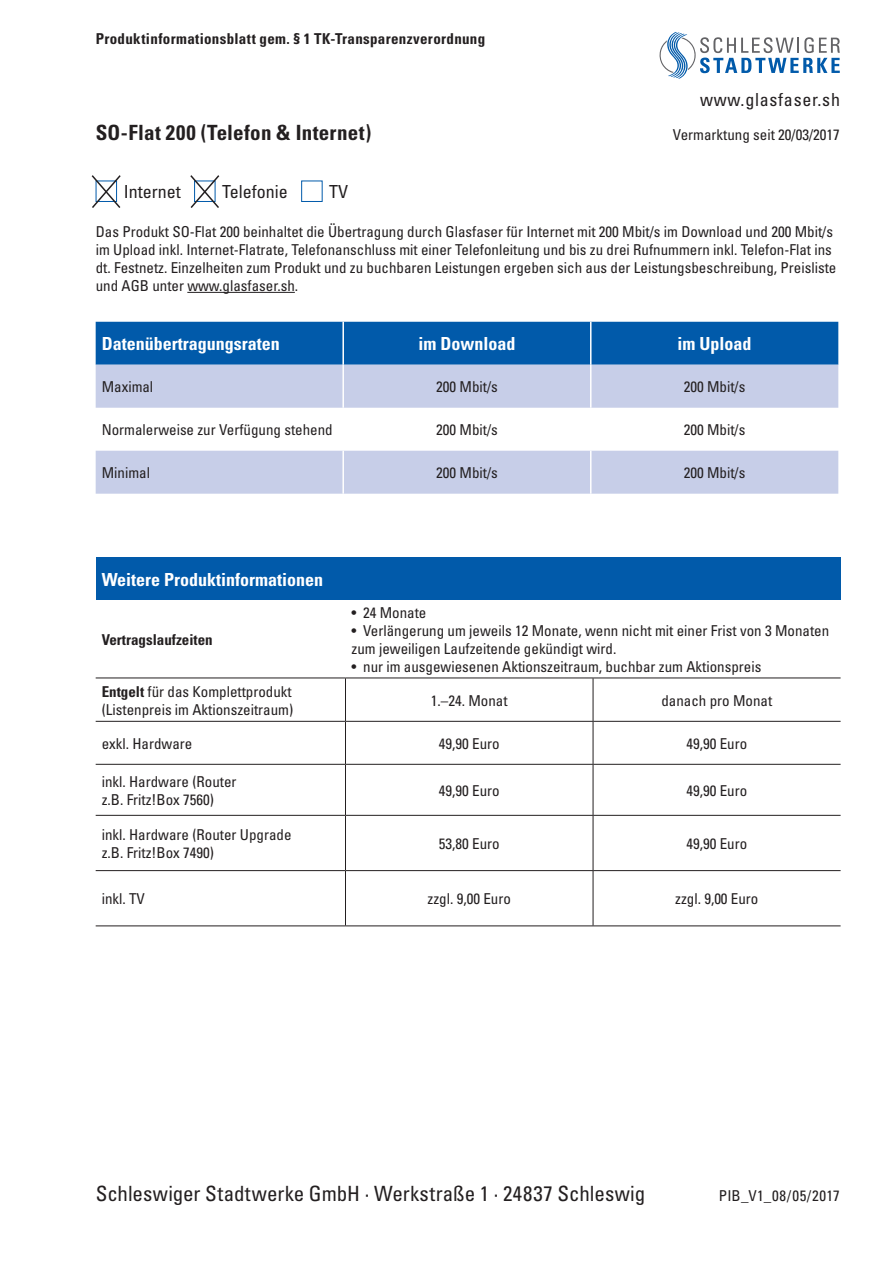
<style>
.page{position:relative;width:893px;height:1263px;background:#fff}
.page>*{position:absolute;margin:0;border:0;box-sizing:border-box;transform-origin:0 0}
.t1{font:condensed 21px "Univers";color:#231f20}
.t2{font:700 condensed 21px "Univers";letter-spacing:.015em;color:#231f20}
.t3{font:700 condensed 18px "Univers";color:#fff}
.t4{font:condensed 18px "Univers";color:#231f20}
.t5{font:condensed 18px "Univers";letter-spacing:.04em;color:#231f20}
.t6{font:condensed 15px/18px "Univers";color:#231f20}
.t7{font:700 condensed 15px "Univers";letter-spacing:.02em;color:#231f20}
.t8{font:700 condensed 15px "Univers";color:#231f20}
.t9{font:condensed 15px "Univers";letter-spacing:.02em;color:#231f20}
.s1{font-weight:700}
</style>
<div class="page">
<svg style="left:659px;top:32px;width:181px;height:47px"></svg>
<hr style="left:187px;top:292px;width:108px;height:1px;background:#231f20">
<div style="left:301px;top:181px;width:22px;height:21px;background:#fff;border:1px solid #015aaa"></div>
<div style="left:96px;top:322px;width:742px;height:43px;background:#015aaa"></div>
<svg style="left:96px;top:365px;width:742px;height:129px;fill:#c7cee8"></svg>
<hr style="left:342px;top:322px;width:2px;height:43px;background:#fff">
<hr style="left:590px;top:322px;width:1px;height:43px;background:#fff">
<hr style="left:342px;top:365px;width:2px;height:43px;background:#fff">
<hr style="left:590px;top:365px;width:1px;height:43px;background:#fff">
<hr style="left:342px;top:451px;width:2px;height:43px;background:#fff">
<hr style="left:590px;top:451px;width:1px;height:43px;background:#fff">
<div style="left:96px;top:557px;width:745px;height:43px;background:#015aaa"></div>
<hr style="left:96px;top:678px;width:249px;height:1px;background:#231f20">
<hr style="left:345px;top:678px;width:248px;height:1px;background:#231f20">
<hr style="left:593px;top:678px;width:248px;height:1px;background:#231f20">
<hr style="left:345px;top:722px;width:1px;height:42px;background:#231f20">
<hr style="left:593px;top:722px;width:1px;height:42px;background:#231f20">
<hr style="left:345px;top:765px;width:1px;height:50px;background:#231f20">
<hr style="left:593px;top:765px;width:1px;height:50px;background:#231f20">
<hr style="left:345px;top:816px;width:1px;height:54px;background:#231f20">
<hr style="left:593px;top:816px;width:1px;height:54px;background:#231f20">
<hr style="left:345px;top:871px;width:1px;height:54px;background:#231f20">
<hr style="left:593px;top:871px;width:1px;height:54px;background:#231f20">
<hr style="left:345px;top:678px;width:1px;height:43px;background:#231f20">
<hr style="left:593px;top:678px;width:1px;height:43px;background:#231f20">
<hr style="left:96px;top:870px;width:249px;height:1px;background:#231f20">
<hr style="left:345px;top:870px;width:248px;height:1px;background:#231f20">
<hr style="left:593px;top:870px;width:248px;height:1px;background:#231f20">
<hr style="left:96px;top:925px;width:249px;height:1px;background:#231f20">
<hr style="left:345px;top:925px;width:248px;height:1px;background:#231f20">
<hr style="left:593px;top:925px;width:248px;height:1px;background:#231f20">
<hr style="left:96px;top:815px;width:249px;height:1px;background:#231f20">
<hr style="left:345px;top:815px;width:248px;height:1px;background:#231f20">
<hr style="left:593px;top:815px;width:248px;height:1px;background:#231f20">
<hr style="left:96px;top:764px;width:249px;height:1px;background:#231f20">
<hr style="left:345px;top:764px;width:248px;height:1px;background:#231f20">
<hr style="left:593px;top:764px;width:248px;height:1px;background:#231f20">
<hr style="left:96px;top:721px;width:249px;height:1px;background:#231f20">
<hr style="left:345px;top:721px;width:248px;height:1px;background:#231f20">
<hr style="left:593px;top:721px;width:248px;height:1px;background:#231f20">
<svg style="left:91px;top:175px;width:30px;height:33px"></svg>
<svg style="left:190px;top:175px;width:30px;height:33px"></svg>
<p class="t7" style="left:96px;top:29px;width:391px">Produktinformationsblatt gem. § 1 TK-Transparenzverordnung</p>
<h1 class="t2" style="left:96px;top:119px;width:277px">SO-Flat 200 (Telefon &amp; Internet)</h1>
<p class="t5" style="left:700px;top:88px;width:141px">www.glasfaser.sh</p>
<p class="t6" style="left:673px;top:125px;width:168px">Vermarktung seit 20/03/2017</p>
<p class="t4" style="left:124px;top:180px;width:59px">Internet</p>
<p class="t4" style="left:222px;top:180px;width:67px">Telefonie</p>
<p class="t4" style="left:329px;top:180px;width:21px">TV</p>
<p class="t6" style="left:96px;top:222px;width:742px">Das Produkt SO-Flat 200 beinhaltet die Übertragung durch Glasfaser für Internet mit 200 Mbit/s im Download und 200 Mbit/s im Upload inkl. Internet-Flatrate, Telefonanschluss mit einer Telefonleitung und bis zu drei Rufnummern inkl. Telefon-Flat ins dt. Festnetz. Einzelheiten zum Produkt und zu buchbaren Leistungen ergeben sich aus der Leistungsbeschreibung, Preisliste und AGB unter www.glasfaser.sh.</p>
<p class="t3" style="left:102px;top:333px;width:179px">Datenübertragungsraten</p>
<p class="t3" style="left:418px;top:333px;width:99px">im Download</p>
<p class="t3" style="left:678px;top:333px;width:75px">im Upload</p>
<p class="t6" style="left:102px;top:378px;width:53px">Maximal</p>
<p class="t6" style="left:436px;top:378px;width:63px">200 Mbit/s</p>
<p class="t6" style="left:684px;top:378px;width:63px">200 Mbit/s</p>
<p class="t6" style="left:102px;top:421px;width:233px">Normalerweise zur Verfügung stehend</p>
<p class="t6" style="left:436px;top:421px;width:63px">200 Mbit/s</p>
<p class="t6" style="left:684px;top:421px;width:63px">200 Mbit/s</p>
<p class="t6" style="left:102px;top:464px;width:50px">Minimal</p>
<p class="t6" style="left:436px;top:464px;width:63px">200 Mbit/s</p>
<p class="t6" style="left:684px;top:464px;width:63px">200 Mbit/s</p>
<p class="t3" style="left:102px;top:568px;width:223px">Weitere Produktinformationen</p>
<p class="t8" style="left:102px;top:630px;width:113px">Vertragslaufzeiten</p>
<p class="t6" style="left:351px;top:603px;width:76px">• 24 Monate</p>
<p class="t6" style="left:351px;top:621px;width:479px">• Verlängerung um jeweils 12 Monate, wenn nicht mit einer Frist von 3 Monaten zum jeweiligen Laufzeitende gekündigt wird.</p>
<p class="t6" style="left:351px;top:657px;width:411px">• nur im ausgewiesenen Aktionszeitraum, buchbar zum Aktionspreis</p>
<p class="t6" style="left:102px;top:682px;width:193px"><span class="s1">Entgelt</span> für das Komplettprodukt (Listenpreis im Aktionszeitraum)</p>
<p class="t6" style="left:431px;top:691px;width:78px">1.–24. Monat</p>
<p class="t6" style="left:661px;top:691px;width:112px">danach pro Monat</p>
<p class="t6" style="left:102px;top:734px;width:92px">exkl. Hardware</p>
<p class="t6" style="left:439px;top:734px;width:62px">49,90 Euro</p>
<p class="t6" style="left:686px;top:734px;width:62px">49,90 Euro</p>
<p class="t6" style="left:102px;top:772px;width:136px">inkl. Hardware (Router z.B. Fritz!Box 7560)</p>
<p class="t6" style="left:439px;top:781px;width:62px">49,90 Euro</p>
<p class="t6" style="left:686px;top:781px;width:62px">49,90 Euro</p>
<p class="t6" style="left:102px;top:825px;width:191px">inkl. Hardware (Router Upgrade z.B. Fritz!Box 7490)</p>
<p class="t6" style="left:439px;top:834px;width:62px">53,80 Euro</p>
<p class="t6" style="left:686px;top:834px;width:62px">49,90 Euro</p>
<p class="t6" style="left:102px;top:890px;width:45px">inkl. TV</p>
<p class="t6" style="left:428px;top:890px;width:85px">zzgl. 9,00 Euro</p>
<p class="t6" style="left:675px;top:890px;width:85px">zzgl. 9,00 Euro</p>
<h1 class="t1" style="left:96px;top:1180px;width:551px">Schleswiger Stadtwerke GmbH · Werkstraße 1 · 24837 Schleswig</h1>
<p class="t9" style="left:719px;top:1186px;width:123px">PIB_V1_08/05/2017</p>
</div>
